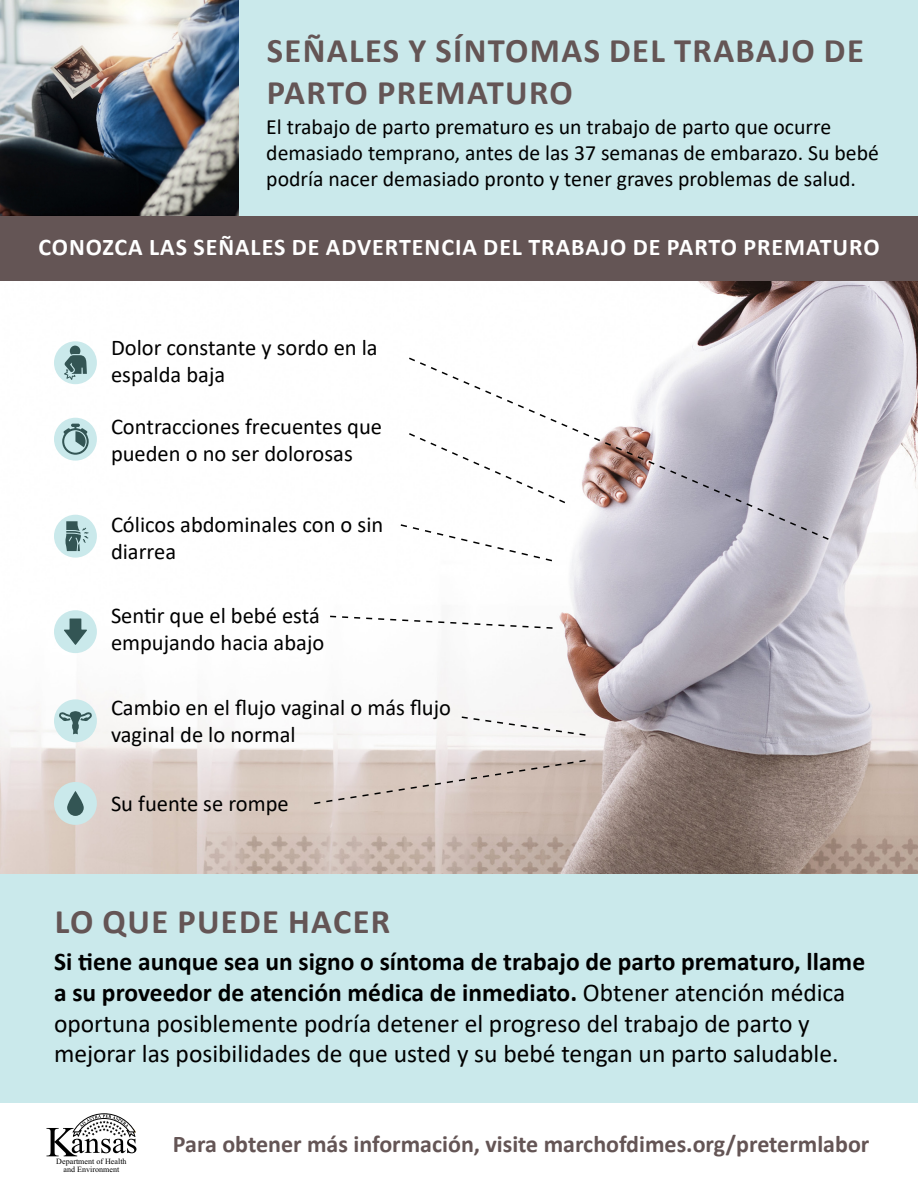
<style>
.page{position:relative;width:918px;height:1188px;background:#fff}
.page>*{position:absolute;margin:0;border:0;box-sizing:border-box;transform-origin:0 0}
.t1{font:700 34.5px/41.4px "Calibri";letter-spacing:.04em;color:#645555}
.t2{font:25.5px/30.6px "Calibri";color:#000}
.t3{font:700 24px "Calibri";color:#645555}
.t4{font:700 24px "Calibri";letter-spacing:.04em;color:#fff}
.t5{font:22.5px/27px "Calibri";color:#000}
.t6{font:21.75px/26.1px "Calibri";color:#000}
.t7{font:8.1px/8.1px "Times New Roman";color:#000;text-align:center}
.s1{font-weight:700}
</style>
<div class="page">
<img style="left:0;top:280px;width:918px;height:594px">
<div style="left:0;top:0;width:918px;height:216px;background:#cae9eb"></div>
<div style="left:0;top:216px;width:918px;height:64px;background:#645555"></div>
<div style="left:0;top:874px;width:918px;height:229px;background:#cae9eb"></div>
<svg style="left:46px;top:1114px;width:90px;height:42px"></svg>
<img style="left:0;top:0;width:238px;height:216px">
<div style="left:54px;top:341px;width:43px;height:43px;background:#cae9eb;border-radius:50%"></div>
<div style="left:54px;top:418px;width:43px;height:43px;background:#cae9eb;border-radius:50%"></div>
<div style="left:54px;top:515px;width:43px;height:43px;background:#cae9eb;border-radius:50%"></div>
<div style="left:54px;top:610px;width:43px;height:43px;background:#cae9eb;border-radius:50%"></div>
<div style="left:54px;top:699px;width:43px;height:43px;background:#cae9eb;border-radius:50%"></div>
<div style="left:54px;top:782px;width:43px;height:43px;background:#cae9eb;border-radius:50%"></div>
<svg style="left:62px;top:424px;width:27px;height:31px"></svg>
<svg style="left:64px;top:346px;width:23px;height:34px"></svg>
<svg style="left:65px;top:521px;width:24px;height:30px"></svg>
<svg style="left:64px;top:619px;width:23px;height:26px"></svg>
<svg style="left:59px;top:711px;width:33px;height:23px"></svg>
<svg style="left:67px;top:791px;width:17px;height:25px"></svg>
<svg style="left:407px;top:356px;width:423px;height:185px"></svg>
<svg style="left:407px;top:432px;width:160px;height:73px"></svg>
<svg style="left:399px;top:523px;width:155px;height:39px"></svg>
<svg style="left:329px;top:615px;width:225px;height:15px"></svg>
<svg style="left:460px;top:715px;width:127px;height:22px"></svg>
<svg style="left:313px;top:759px;width:274px;height:46px;background:#d1c2ba"></svg>
<h1 class="t1" style="left:267px;top:30px;width:598px">SEÑALES Y SÍNTOMAS DEL TRABAJO DE<br>PARTO PREMATURO</h1>
<p class="t6" style="left:266px;top:113px;width:614px">El trabajo de parto prematuro es un trabajo de parto que ocurre demasiado temprano, antes de las 37 semanas de embarazo. Su bebé podría nacer demasiado pronto y tener graves problemas de salud.</p>
<p class="t4" style="left:38px;top:230px;width:843px">CONOZCA LAS SEÑALES DE ADVERTENCIA DEL TRABAJO DE PARTO PREMATURO</p>
<p class="t5" style="left:111px;top:334px;width:268px">Dolor constante y sordo en la espalda baja</p>
<p class="t5" style="left:111px;top:413px;width:273px">Contracciones frecuentes que pueden o no ser dolorosas</p>
<p class="t5" style="left:111px;top:511px;width:274px">Cólicos abdominales con o sin diarrea</p>
<p class="t5" style="left:111px;top:601px;width:215px">Sentir que el bebé está empujando hacia abajo</p>
<p class="t5" style="left:111px;top:694px;width:342px">Cambio en el flujo vaginal o más flujo vaginal de lo normal</p>
<p class="t5" style="left:111px;top:789px;width:179px">Su fuente se rompe</p>
<h1 class="t1" style="left:55px;top:901px;width:337px">LO QUE PUEDE HACER</h1>
<p class="t2" style="left:54px;top:946px;width:813px"><span class="s1">Si tiene aunque sea un signo o síntoma de trabajo de parto prematuro, llame a su proveedor de atención médica de inmediato.</span> Obtener atención médica oportuna posiblemente podría detener el progreso del trabajo de parto y mejorar las posibilidades de que usted y su bebé tengan un parto saludable.</p>
<p class="t7" style="left:56px;top:1158px;width:72px">Department of Health and Environment</p>
<p class="t3" style="left:173px;top:1127px;width:698px">Para obtener más información, visite marchofdimes.org/pretermlabor</p>
</div>
